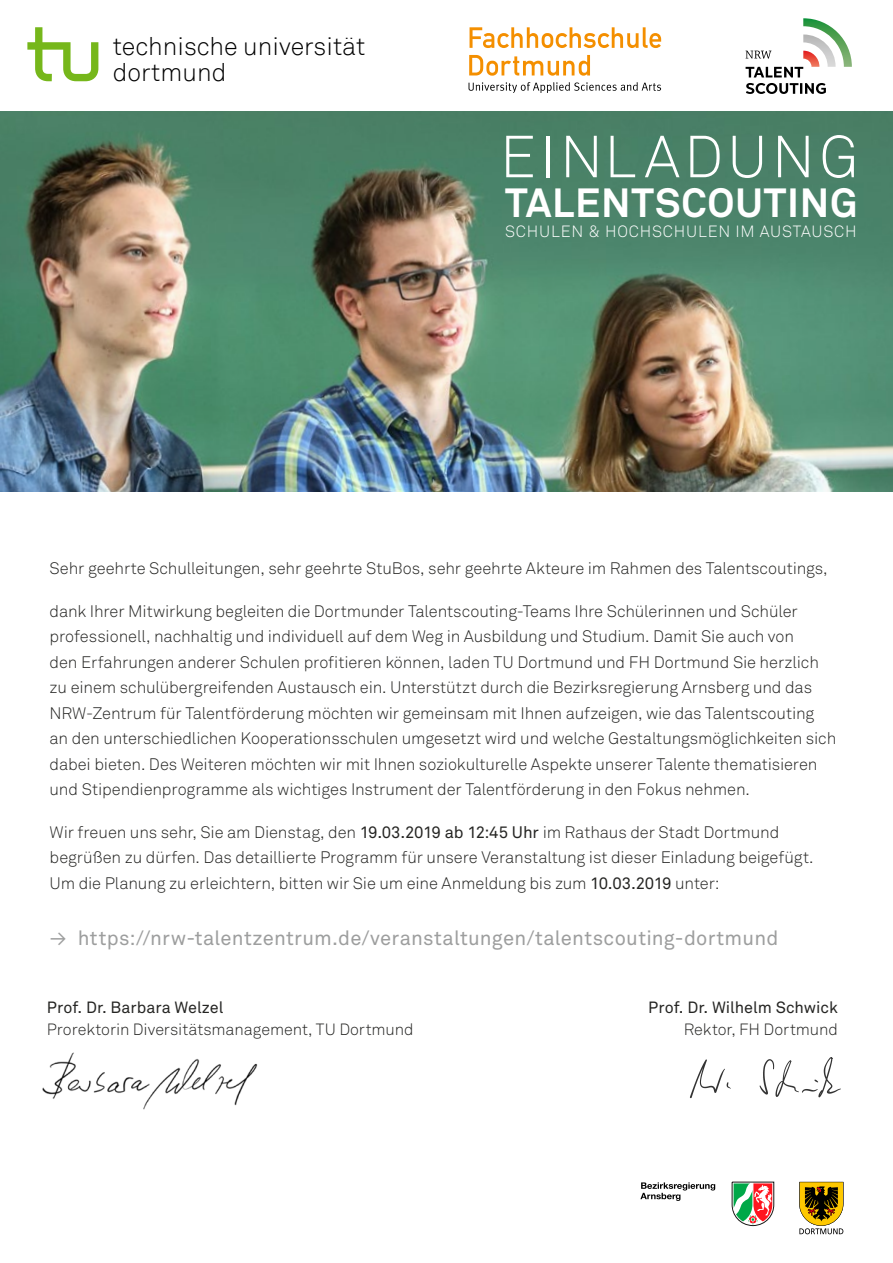
<style>
.page{position:relative;width:893px;height:1263px;background:#fff}
.page>*{position:absolute;margin:0;border:0;box-sizing:border-box;transform-origin:0 0}
.t1{font:300 58.5px "Akkurat Pro";letter-spacing:.07em;color:#fff}
.t2{font:700 40.35px "Akkurat Pro";letter-spacing:.02em;color:#fff}
.t3{font:300 25.05px/26.2px "Akkurat";color:#000}
.t4{font:20.25px "Akkurat Pro";letter-spacing:.015em;color:#9d9e9e}
.t5{font:300 16.5px/25.5px "Akkurat Pro";letter-spacing:-.005em;color:#252523}
.t6{font:300 16.2px "Akkurat Pro";letter-spacing:-.005em;color:#252523}
.t7{font:16.2px "Akkurat Pro";color:#252523}
.t8{font:300 16.2px "Akkurat Pro";letter-spacing:.05em;color:#fff}
.s1{font-weight:400}
</style>
<div class="page">
<img style="left:0;top:111px;width:893px;height:380px">
<img style="left:42px;top:1052px;width:216px;height:58px">
<svg style="left:690px;top:1059px;width:41px;height:39px"></svg>
<svg style="left:760px;top:1057px;width:81px;height:40px"></svg>
<svg style="left:731px;top:1181px;width:43px;height:45px"></svg>
<svg style="left:640px;top:1182px;width:75px;height:19px"></svg>
<svg style="left:470px;top:27px;width:191px;height:21px"></svg>
<svg style="left:469px;top:55px;width:121px;height:21px"></svg>
<svg style="left:469px;top:82px;width:192px;height:11px"></svg>
<svg style="left:746px;top:51px;width:25px;height:8px"></svg>
<svg style="left:746px;top:83px;width:80px;height:11px"></svg>
<svg style="left:746px;top:67px;width:57px;height:10px"></svg>
<img style="left:803px;top:18px;width:49px;height:49px">
<svg style="left:27px;top:27px;width:71px;height:54px"></svg>
<svg style="left:799px;top:1182px;width:45px;height:52px"></svg>
<h3 class="t3" style="left:113px;top:34px;width:254px">technische universität dortmund</h3>
<h1 class="t1" style="left:500px;top:122px;width:360px">EINLADUNG</h1>
<h2 class="t2" style="left:505px;top:178px;width:354px">TALENTSCOUTING</h2>
<p class="t8" style="left:505px;top:222px;width:353px">SCHULEN &amp; HOCHSCHULEN IM AUSTAUSCH</p>
<p class="t5" style="left:50px;top:556px;width:779px">Sehr geehrte Schulleitungen, sehr geehrte StuBos, sehr geehrte Akteure im Rahmen des Talentscoutings,</p>
<p class="t5" style="left:50px;top:598px;width:788px">dank Ihrer Mitwirkung begleiten die Dortmunder Talentscouting-Teams Ihre Schülerinnen und Schüler professionell, nachhaltig und individuell auf dem Weg in Ausbildung und Studium. Damit Sie auch von<br>den Erfahrungen anderer Schulen profitieren können, laden TU Dortmund und FH Dortmund Sie herzlich zu einem schulübergreifenden Austausch ein. Unterstützt durch die Bezirksregierung Arnsberg und das NRW-Zentrum für Talentförderung möchten wir gemeinsam mit Ihnen aufzeigen, wie das Talentscouting an den unterschiedlichen Kooperationsschulen umgesetzt wird und welche Gestaltungsmöglichkeiten sich dabei bieten. Des Weiteren möchten wir mit Ihnen soziokulturelle Aspekte unserer Talente thematisieren und Stipendienprogramme als wichtiges Instrument der Talentförderung in den Fokus nehmen.</p>
<p class="t5" style="left:50px;top:819px;width:765px">Wir freuen uns sehr, Sie am Dienstag, den <span class="s1">19.03.2019 ab 12:45 Uhr</span> im Rathaus der Stadt Dortmund begrüßen zu dürfen. Das detaillierte Programm für unsere Veranstaltung ist dieser Einladung beigefügt.<br>Um die Planung zu erleichtern, bitten wir Sie um eine Anmeldung bis zum <span class="s1">10.03.2019</span> unter:</p>
<p class="t4" style="left:50px;top:926px;width:730px">→ https://nrw-talentzentrum.de/veranstaltungen/talentscouting-dortmund</p>
<p class="t7" style="left:47px;top:998px;width:178px">Prof. Dr. Barbara Welzel</p>
<p class="t6" style="left:47px;top:1020px;width:368px">Prorektorin Diversitätsmanagement, TU Dortmund</p>
<p class="t7" style="left:648px;top:998px;width:191px">Prof. Dr. Wilhelm Schwick</p>
<p class="t6" style="left:684px;top:1020px;width:156px">Rektor, FH Dortmund</p>
</div>
